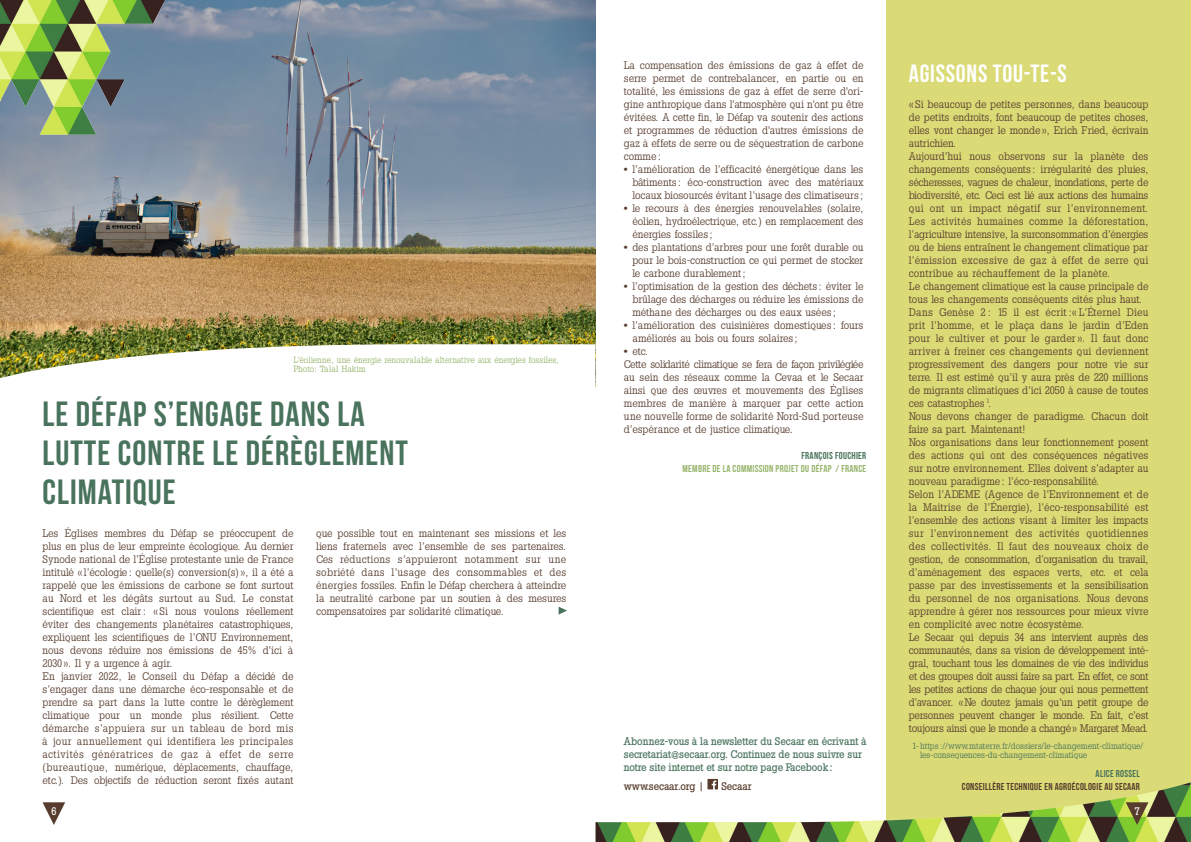
<style>
.page{position:relative;width:1191px;height:842px;background:#fff}
.page>*{position:absolute;margin:0;border:0;box-sizing:border-box;transform-origin:0 0}
.titre{font:35px/39px "Bebas Neue";letter-spacing:.03em;color:#49735d}
.sous-titre_1{font:25px "Bebas Neue";letter-spacing:.03em;color:#fff}
.texte{font:11px/13px "Slab Tall X";color:#573c2e;text-align:justify}
.Liste{font:11px/13px "Slab Tall X";color:#573c2e;text-align:justify}
.texte_en_gras{font:500 11px/13px "Slab Tall X";color:#49735d}
.texte_en_gras-2{font:500 11px "Slab Tall X";color:#573c2e}
.texte_en_gras-3{font:500 11px "Slab Tall X";color:#fff}
.Signature_article{font:10px "Bebas Neue";letter-spacing:.03em;color:#573c2e}
.Signature_article-2{font:10px "Bebas Neue";letter-spacing:.03em;color:#96b46a}
.Signature_article-3{font:10px "Bebas Neue";letter-spacing:.03em;color:#49735d}
.Légendes_en_retrait{font:9px/9px "Slab Tall X";color:#49735d}
.Légendes{font:9px/9px "Slab Tall X";color:#96b46a}
.s1{font-family:"Gill Sans";font-weight:700}
</style>
<div class="page">
<img style="left:0;top:0;width:595px;height:344px">
<svg style="left:0;top:344px;width:595px;height:34px"></svg>
<svg style="left:43px;top:802px;width:22px;height:23px"></svg>
<div style="left:886px;top:0;width:305px;height:842px;background:#dada76"></div>
<svg style="left:595px;top:779px;width:596px;height:63px"></svg>
<img style="left:0;top:0;width:168px;height:155px">
<svg style="left:558px;top:607px;width:9px;height:8px"></svg>
<p class="Légendes" style="left:293px;top:355px;width:267px">L'éolienne, une énergie renouvalable alternative aux énergies fossiles,<br>Photo: Talal Hakim</p>
<p class="titre" style="left:43px;top:394px;width:367px">LE DÉFAP S’ENGAGE DANS LA<br>LUTTE CONTRE LE DÉRÈGLEMENT<br>CLIMATIQUE</p>
<p class="texte" style="left:43px;top:526px;width:252px">Les Églises membres du Défap se préoccupent de plus en plus de leur empreinte écologique. Au dernier Synode national de l’Église protestante unie de France intitulé « l’écologie : quelle(s) conversion(s) », il a été a rappelé que les émissions de carbone se font surtout au Nord et les dégâts surtout au Sud. Le constat scientifique est clair: «Si nous voulons réellement éviter des changements planétaires catastrophiques, expliquent les scientifiques de l’ONU Environnement, nous devons réduire nos émissions de 45% d’ici à 2030 ». Il y a urgence à agir.</p>
<p class="texte" style="left:43px;top:669px;width:252px">En janvier 2022, le Conseil du Défap a décidé de s’engager dans une démarche éco-responsable et de prendre sa part dans la lutte contre le dérèglement climatique pour un monde plus résilient. Cette démarche s’appuiera sur un tableau de bord mis à jour annuellement qui identifiera les principales activités génératrices de gaz à effet de serre (bureautique, numérique, déplacements, chauffage, etc.). Des objectifs de réduction seront fixés autant</p>
<p class="texte_en_gras-3" style="left:51px;top:804px;width:7px">6</p>
<p class="texte" style="left:316px;top:526px;width:252px">que possible tout en maintenant ses missions et les liens fraternels avec l’ensemble de ses partenaires.<br>Ces réductions s’appuieront notamment sur une sobriété dans l’usage des consommables et des énergies fossiles. Enfin le Défap cherchera à atteindre la neutralité carbone par un soutien à des mesures compensatoires par solidarité climatique.</p>
<p class="texte" style="left:624px;top:58px;width:241px">La compensation des émissions de gaz à effet de serre permet de contrebalancer, en partie ou en totalité, les émissions de gaz à effet de serre d'ori&shy;gine anthropique dans l'atmosphère qui n'ont pu être évitées. A cette fin, le Défap va soutenir des actions et programmes de réduction d'autres émissions de gaz à effets de serre ou de séquestration de carbone comme :</p>
<p class="Liste" style="left:632px;top:162px;width:233px;text-indent:-9px"><span class="s1">•</span> l’amélioration de l’efficacité énergétique dans les bâtiments : éco-construction avec des matériaux locaux biosourcés évitant l’usage des climatiseurs ;</p>
<p class="Liste" style="left:632px;top:201px;width:233px;text-indent:-9px"><span class="s1">•</span> le recours à des énergies renouvelables (solaire, éolien, hydroélectrique, etc.) en remplacement des énergies fossiles ;</p>
<p class="Liste" style="left:632px;top:240px;width:233px;text-indent:-9px"><span class="s1">•</span> des plantations d’arbres pour une forêt durable ou pour le bois-construction ce qui permet de stocker le carbone durablement;</p>
<p class="Liste" style="left:632px;top:279px;width:233px;text-indent:-9px"><span class="s1">•</span> l’optimisation de la gestion des déchets : éviter le brûlage des décharges ou réduire les émissions de méthane des décharges ou des eaux usées ;</p>
<p class="Liste" style="left:632px;top:318px;width:233px;text-indent:-9px"><span class="s1">•</span> l’amélioration des cuisinières domestiques : fours améliorés au bois ou fours solaires ;</p>
<p class="Liste" style="left:624px;top:344px;width:26px"><span class="s1">•</span> etc.</p>
<p class="texte" style="left:624px;top:357px;width:241px">Cette solidarité climatique se fera de façon privilégiée au sein des réseaux comme la Cevaa et le Secaar ainsi que des œuvres et mouvements des Églises membres de manière à marquer par cette action une nouvelle forme de solidarité Nord-Sud porteuse d’espérance et de justice climatique.</p>
<p class="Signature_article-3" style="left:801px;top:450px;width:66px">FRANÇOIS FOUCHIER</p>
<p class="Signature_article-2" style="left:682px;top:463px;width:185px">MEMBRE DE LA COMMISSION PROJET DU DÉFAP / FRANCE</p>
<p class="texte_en_gras" style="left:624px;top:734px;width:244px">Abonnez-vous à la newsletter du Secaar en écrivant à secretariat@secaar.org. Continuez de nous suivre sur notre site internet et sur notre page Facebook :</p>
<p class="texte_en_gras-2" style="left:624px;top:780px;width:82px">www.secaar.org |</p>
<p class="texte_en_gras-2" style="left:721px;top:780px;width:32px">Secaar</p>
<p class="sous-titre_1" style="left:909px;top:59px;width:160px">AGISSONS TOU-TE-S</p>
<p class="texte" style="left:909px;top:97px;width:241px">«Si beaucoup de petites personnes, dans beaucoup de petits endroits, font beaucoup de petites choses, elles vont changer le monde », Erich Fried, écrivain autrichien.</p>
<p class="texte" style="left:909px;top:149px;width:241px">Aujourd’hui nous observons sur la planète des changements conséquents : irrégularité des pluies, sécheresses, vagues de chaleur, inondations, perte de biodiversité, etc. Ceci est lié aux actions des humains qui ont un impact négatif sur l’environnement.<br>Les activités humaines comme la déforestation, l’agriculture intensive, la surconsommation d’énergies ou de biens entraînent le changement climatique par l’émission excessive de gaz à effet de serre qui contribue au réchauffement de la planète.</p>
<p class="texte" style="left:909px;top:279px;width:241px">Le changement climatique est la cause principale de tous les changements conséquents cités plus haut.</p>
<p class="texte" style="left:909px;top:305px;width:241px">Dans Genèse 2 : 15 il est écrit :« L’Éternel Dieu prit l’homme, et le plaça dans le jardin d’Eden pour le cultiver et pour le garder ». Il faut donc arriver à freiner ces changements qui deviennent progressivement des dangers pour notre vie sur terre. Il est estimé qu’il y aura près de 220 millions de migrants climatiques d’ici 2050 à cause de toutes ces catastrophes <sup>1</sup>.</p>
<p class="texte" style="left:909px;top:409px;width:241px">Nous devons changer de paradigme. Chacun doit faire sa part. Maintenant!</p>
<p class="texte" style="left:909px;top:435px;width:241px">Nos organisations dans leur fonctionnement posent des actions qui ont des conséquences négatives sur notre environnement. Elles doivent s’adapter au nouveau paradigme : l’éco-responsabilité.</p>
<p class="texte" style="left:909px;top:487px;width:241px">Selon l’ADEME (Agence de l’Environnement et de la Maitrise de l’Énergie), l’éco-responsabilité est l’ensemble des actions visant à limiter les impacts sur l’environnement des activités quotidiennes des collectivités. Il faut des nouveaux choix de gestion, de consommation, d’organisation du travail, d’aménagement des espaces verts, etc. et cela passe par des investissements et la sensibilisation du personnel de nos organisations. Nous devons apprendre à gérer nos ressources pour mieux vivre en complicité avec notre écosystème.</p>
<p class="texte" style="left:909px;top:630px;width:241px">Le Secaar qui depuis 34 ans intervient auprès des communautés, dans sa vision de développement inté&shy;gral, touchant tous les domaines de vie des individus et des groupes doit aussi faire sa part. En effet, ce sont les petites actions de chaque jour qui nous permettent d’avancer. «Ne doutez jamais qu’un petit groupe de personnes peuvent changer le monde. En fait, c’est toujours ainsi que le monde a changé» Margaret Mead.</p>
<p class="Légendes_en_retrait" style="left:920px;top:742px;width:225px;text-indent:-9px">1- https ://www.mtaterre.fr/dossiers/le-changement-climatique/ les-consequences-du-changement-climatique</p>
<p class="Signature_article-3" style="left:1095px;top:768px;width:46px">ALICE ROSSEL</p>
<p class="Signature_article" style="left:962px;top:781px;width:179px">CONSEILLÈRE TECHNIQUE EN AGROÉCOLOGIE AU SECAAR</p>
<p class="texte_en_gras-3" style="left:1134px;top:804px;width:7px">7</p>
</div>
